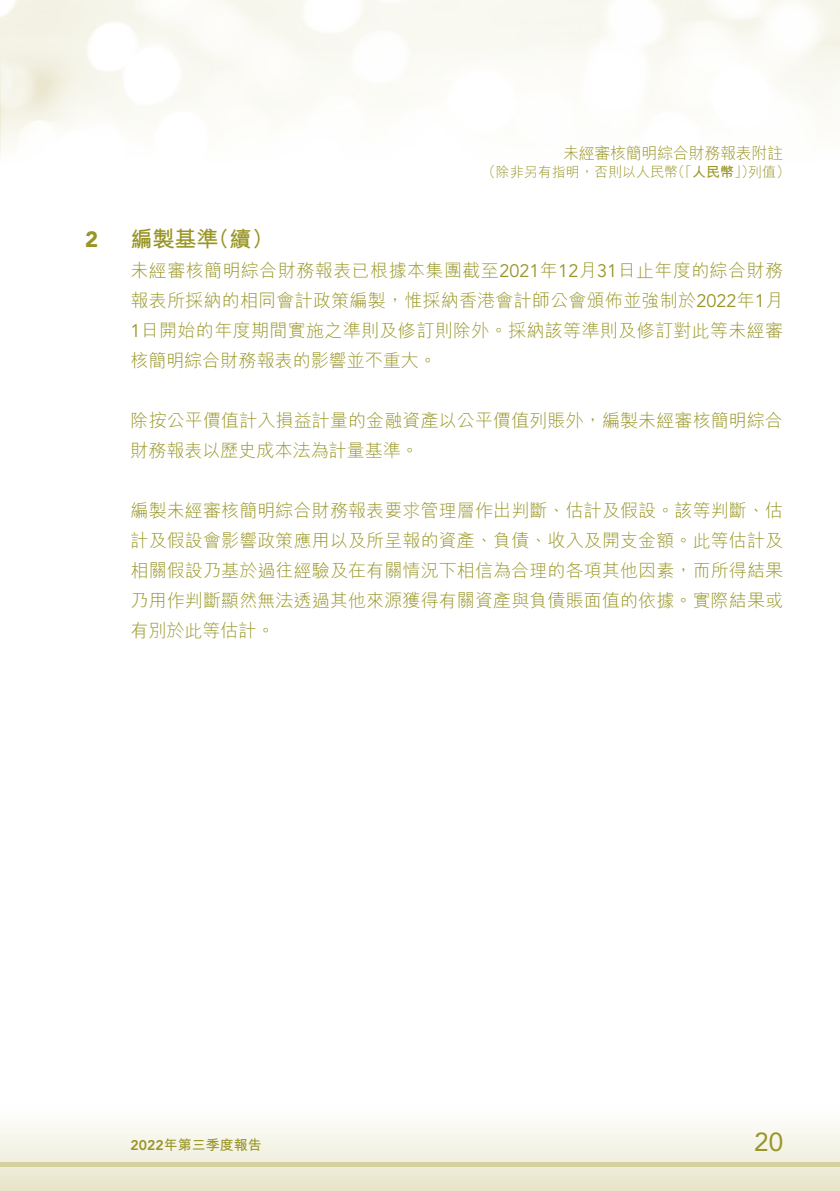
<style>
.page{position:relative;width:840px;height:1191px;background:#fff}
.page>*{position:absolute;margin:0;border:0;box-sizing:border-box;transform-origin:0 0}
.t1{font:26px "Avenir LT Std";color:#989525}
.t2{font:22px "M Hei HK Bold E Ten B5 H";color:#989525}
.t3{font:900 22px "Avenir LT Std";color:#989525}
.t4{font:18px/30px "M Hei HK Light E Ten B5 H";letter-spacing:.005em;color:#989525;text-align:justify}
.t5{font:16px "M Hei HK Light E Ten B5 H";letter-spacing:-.02em;color:#989525}
.t6{font:14px "M Hei HK Light E Ten B5 H";color:#989525}
.t7{font:14px "M Hei HK Bold E Ten B5 H";color:#989525}
.s1{font-family:"M Hei HK Bold E Ten B5 H"}
.s2{font-family:"Avenir LT Std"}
.s3{font-family:"Avenir LT Std";font-weight:800}
</style>
<div class="page">
<svg style="left:0;top:1125px;width:839px;height:66px"></svg>
<hr style="left:0;top:1162px;width:839px;height:4px;background:#d4d09f">
<img style="left:0;top:0;width:1px;height:173px">
<p class="t5" style="left:563px;top:147px;width:221px">未經審核簡明綜合財務報表附註</p>
<p class="t6" style="left:481px;top:167px;width:309px">（除非另有指明，否則以人民幣（「<span class="s1">人民幣</span>」）列值）</p>
<p class="t3" style="left:85px;top:228px;width:15px">2</p>
<p class="t2" style="left:130px;top:230px;width:144px">編製基準（續）</p>
<p class="t4" style="left:130px;top:258px;width:653px">未經審核簡明綜合財務報表已根據本集團截至<span class="s2">2021</span>年<span class="s2">12</span>月<span class="s2">31</span>日止年度的綜合財務報表所採納的相同會計政策編製，惟採納香港會計師公會頒佈並強制於<span class="s2">2022</span>年<span class="s2">1</span>月<span class="s2">1</span>日開始的年度期間實施之準則及修訂則除外。採納該等準則及修訂對此等未經審核簡明綜合財務報表的影響並不重大。</p>
<p class="t4" style="left:130px;top:408px;width:653px">除按公平價值計入損益計量的金融資產以公平價值列賬外，編製未經審核簡明綜合財務報表以歷史成本法為計量基準。</p>
<p class="t4" style="left:130px;top:498px;width:653px">編製未經審核簡明綜合財務報表要求管理層作出判斷、估計及假設。該等判斷、估計及假設會影響政策應用以及所呈報的資產、負債、收入及開支金額。此等估計及相關假設乃基於過往經驗及在有關情況下相信為合理的各項其他因素，而所得結果乃用作判斷顯然無法透過其他來源獲得有關資產與負債賬面值的依據。實際結果或有別於此等估計。</p>
<p class="t7" style="left:130px;top:1139px;width:133px"><span class="s3">2022</span>年第三季度報告</p>
<h1 class="t1" style="left:753px;top:1129px;width:30px">20</h1>
</div>
